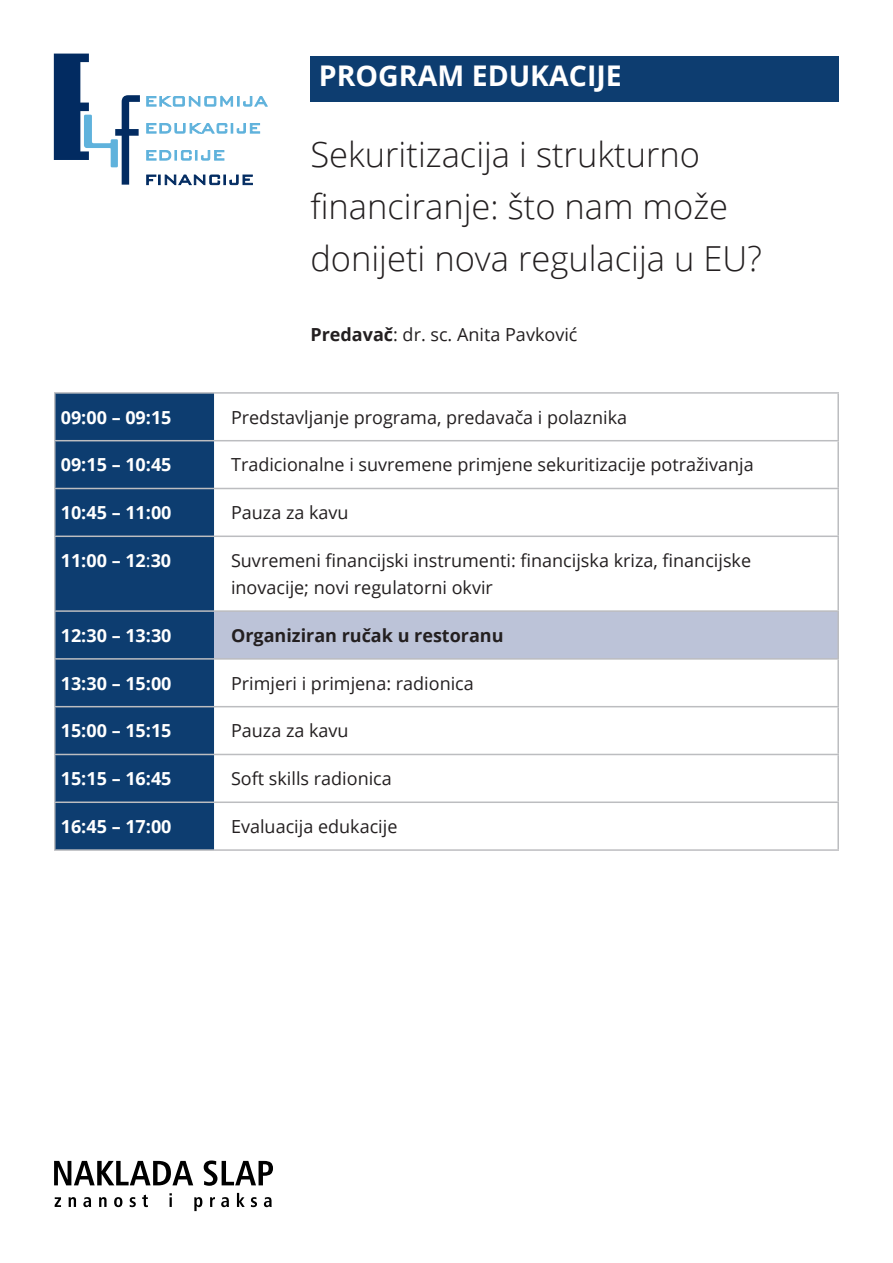
<style>
.page{position:relative;width:893px;height:1263px;background:#fff}
.page>*{position:absolute;margin:0;border:0;box-sizing:border-box;transform-origin:0 0}
.naziv_edukacije{font:300 34.5px/51.8px "Open Sans";color:#231f20}
.No_Spacing{font:700 28.5px "Open Sans";color:#fff}
.predavač{font:18px/27px "Open Sans";color:#231f20}
.No_Spacing-2{font:18px "Open Sans";color:#231f20}
.No_Spacing-3{font:700 18px "Open Sans";color:#fff}
.No_Spacing-4{font:700 18px "Open Sans";color:#231f20}
.s1{font-weight:700}
.s2{font-weight:400}
</style>
<div class="page">
<svg style="left:54px;top:54px;width:86px;height:131px"></svg>
<svg style="left:146px;top:95px;width:122px;height:66px"></svg>
<svg style="left:146px;top:174px;width:107px;height:12px"></svg>
<svg style="left:55px;top:1193px;width:217px;height:18px"></svg>
<svg style="left:54px;top:1160px;width:219px;height:26px"></svg>
<div style="left:56px;top:394px;width:158px;height:455px;background:#0d3d70"></div>
<div style="left:214px;top:611px;width:624px;height:48px;background:#bcc3d8"></div>
<hr style="left:54px;top:392px;width:160px;height:2px;background:#bcbdc0">
<hr style="left:214px;top:392px;width:625px;height:2px;background:#bcbdc0">
<hr style="left:54px;top:440px;width:160px;height:1px;background:#bcbdc0">
<hr style="left:214px;top:440px;width:625px;height:1px;background:#bcbdc0">
<hr style="left:54px;top:488px;width:160px;height:1px;background:#bcbdc0">
<hr style="left:214px;top:488px;width:625px;height:1px;background:#bcbdc0">
<hr style="left:54px;top:535px;width:160px;height:2px;background:#bcbdc0">
<hr style="left:214px;top:535px;width:625px;height:2px;background:#bcbdc0">
<hr style="left:54px;top:610px;width:160px;height:2px;background:#bcbdc0">
<hr style="left:214px;top:610px;width:625px;height:2px;background:#bcbdc0">
<hr style="left:54px;top:658px;width:160px;height:2px;background:#bcbdc0">
<hr style="left:214px;top:658px;width:625px;height:2px;background:#bcbdc0">
<hr style="left:54px;top:706px;width:160px;height:1px;background:#bcbdc0">
<hr style="left:214px;top:706px;width:625px;height:1px;background:#bcbdc0">
<hr style="left:54px;top:754px;width:160px;height:1px;background:#bcbdc0">
<hr style="left:214px;top:754px;width:625px;height:1px;background:#bcbdc0">
<hr style="left:54px;top:801px;width:160px;height:2px;background:#bcbdc0">
<hr style="left:214px;top:801px;width:625px;height:2px;background:#bcbdc0">
<hr style="left:54px;top:849px;width:160px;height:2px;background:#bcbdc0">
<hr style="left:214px;top:849px;width:625px;height:2px;background:#bcbdc0">
<hr style="left:54px;top:394px;width:2px;height:46px;background:#bcbdc0">
<hr style="left:837px;top:394px;width:2px;height:46px;background:#bcbdc0">
<hr style="left:54px;top:441px;width:2px;height:47px;background:#bcbdc0">
<hr style="left:837px;top:441px;width:2px;height:47px;background:#bcbdc0">
<hr style="left:54px;top:489px;width:2px;height:46px;background:#bcbdc0">
<hr style="left:837px;top:489px;width:2px;height:46px;background:#bcbdc0">
<hr style="left:54px;top:537px;width:2px;height:73px;background:#bcbdc0">
<hr style="left:837px;top:537px;width:2px;height:73px;background:#bcbdc0">
<hr style="left:54px;top:612px;width:2px;height:46px;background:#bcbdc0">
<hr style="left:837px;top:612px;width:2px;height:46px;background:#bcbdc0">
<hr style="left:54px;top:660px;width:2px;height:46px;background:#bcbdc0">
<hr style="left:837px;top:660px;width:2px;height:46px;background:#bcbdc0">
<hr style="left:54px;top:707px;width:2px;height:47px;background:#bcbdc0">
<hr style="left:837px;top:707px;width:2px;height:47px;background:#bcbdc0">
<hr style="left:54px;top:755px;width:2px;height:46px;background:#bcbdc0">
<hr style="left:837px;top:755px;width:2px;height:46px;background:#bcbdc0">
<hr style="left:54px;top:803px;width:2px;height:46px;background:#bcbdc0">
<hr style="left:837px;top:803px;width:2px;height:46px;background:#bcbdc0">
<div style="left:310px;top:56px;width:529px;height:45px;background:#0d3d70"></div>
<p class="No_Spacing" style="left:319px;top:56px;width:304px">PROGRAM EDUKACIJE</p>
<p class="naziv_edukacije" style="left:310px;top:128px;width:453px">Sekuritizacija i strukturno financiranje: što nam može donijeti nova regulacija u EU?</p>
<p class="predavač" style="left:310px;top:321px;width:269px"><span class="s1">Predavač</span>: dr. sc. Anita Pavković</p>
<p class="No_Spacing-3" style="left:61px;top:404px;width:112px">09:00 – 09:15</p>
<p class="No_Spacing-2" style="left:231px;top:405px;width:398px">Predstavljanje programa, predavača i polaznika</p>
<p class="No_Spacing-3" style="left:61px;top:452px;width:112px">09:15 – 10:45</p>
<p class="predavač" style="left:231px;top:451px;width:524px">Tradicionalne i suvremene primjene sekuritizacije potraživanja</p>
<p class="No_Spacing-3" style="left:61px;top:500px;width:112px">10:45 – 11:00</p>
<p class="No_Spacing-2" style="left:231px;top:500px;width:119px">Pauza za kavu</p>
<p class="No_Spacing-3" style="left:61px;top:548px;width:112px">11:00 – 12<span class="s2">:</span>30</p>
<p class="predavač" style="left:231px;top:547px;width:522px">Suvremeni financijski instrumenti: financijska kriza, financijske inovacije; novi regulatorni okvir</p>
<p class="No_Spacing-3" style="left:61px;top:623px;width:112px">12:30 – 13:30</p>
<p class="No_Spacing-4" style="left:231px;top:623px;width:274px">Organiziran ručak u restoranu</p>
<p class="No_Spacing-3" style="left:61px;top:670px;width:112px">13:30 – 15:00</p>
<p class="predavač" style="left:231px;top:669px;width:244px">Primjeri i primjena: radionica</p>
<p class="No_Spacing-3" style="left:61px;top:718px;width:112px">15:00 – 15:15</p>
<p class="No_Spacing-2" style="left:231px;top:719px;width:119px">Pauza za kavu</p>
<p class="No_Spacing-3" style="left:61px;top:766px;width:112px">15:15 – 16:45</p>
<p class="No_Spacing-2" style="left:231px;top:766px;width:162px">Soft skills radionica</p>
<p class="No_Spacing-3" style="left:61px;top:814px;width:112px">16:45 – 17:00</p>
<p class="No_Spacing-2" style="left:231px;top:814px;width:168px">Evaluacija edukacije</p>
</div>
